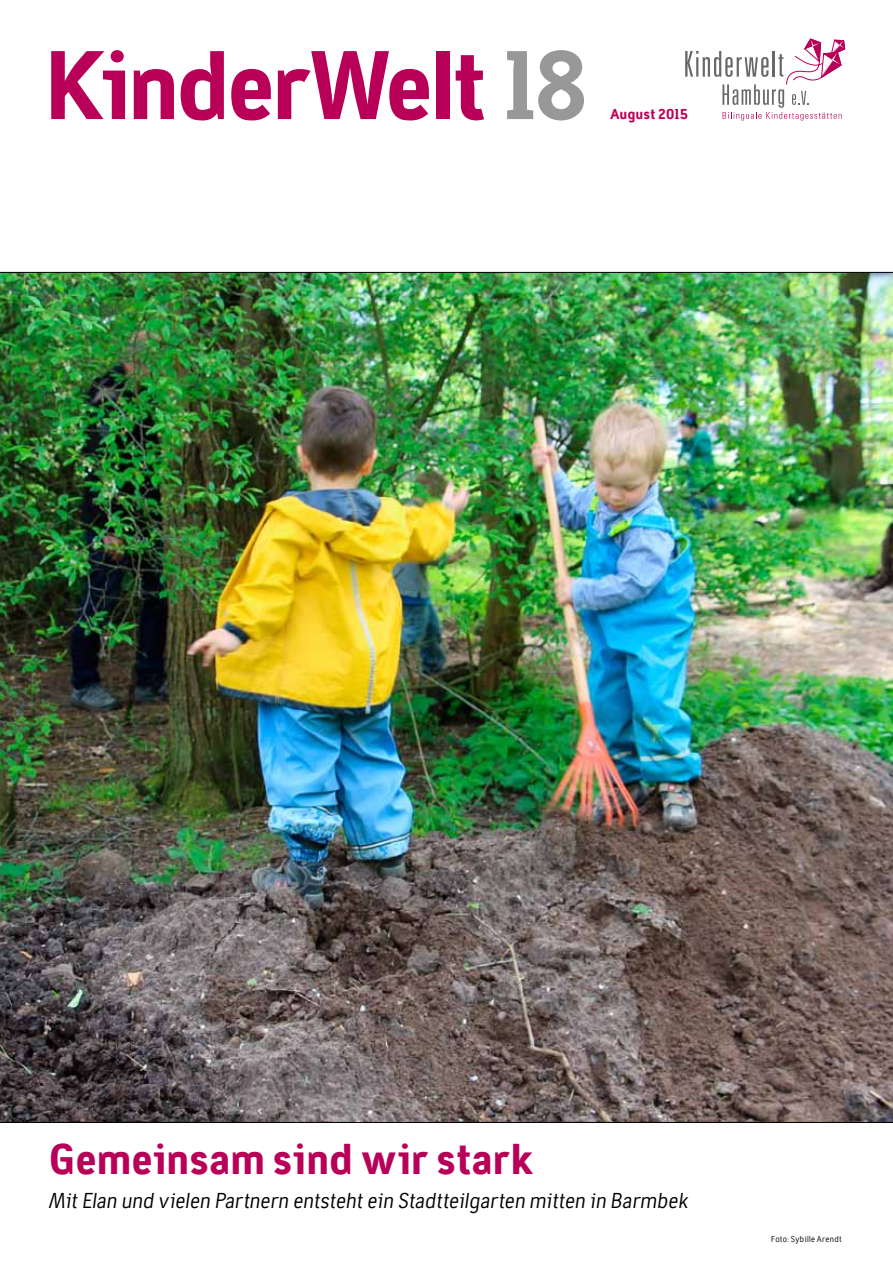
<style>
.page{position:relative;width:893px;height:1263px;background:#fff}
.page>*{position:absolute;margin:0;border:0;box-sizing:border-box;transform-origin:0 0}
.t1{font:800 101.25px "Tempelhof";letter-spacing:-.045em;color:#b80058}
.t2{font:800 45px "Tempelhof";letter-spacing:-.005em;color:#b80058}
.t3{font:italic 22.5px "Tempelhof";letter-spacing:-.005em;color:#000}
.t4{font:800 15px "Tempelhof";letter-spacing:.005em;color:#b80058}
.t5{font:9px "Tempelhof";letter-spacing:.02em;color:#000}
.s1{color:#989898}
</style>
<div class="page">
<img style="left:0;top:272px;width:893px;height:851px">
<svg style="left:685px;top:39px;width:160px;height:82px"></svg>
<h1 class="t1" style="left:44px;top:30px;width:546px">KinderWelt <span class="s1">18</span></h1>
<p class="t4" style="left:610px;top:106px;width:80px">August 2015</p>
<h2 class="t2" style="left:49px;top:1134px;width:486px">Gemeinsam sind wir stark</h2>
<p class="t3" style="left:49px;top:1188px;width:641px">Mit Elan und vielen Partnern entsteht ein Stadtteilgarten mitten in Barmbek</p>
<p class="t5" style="left:771px;top:1234px;width:72px">Foto: Sybille Arendt</p>
</div>
